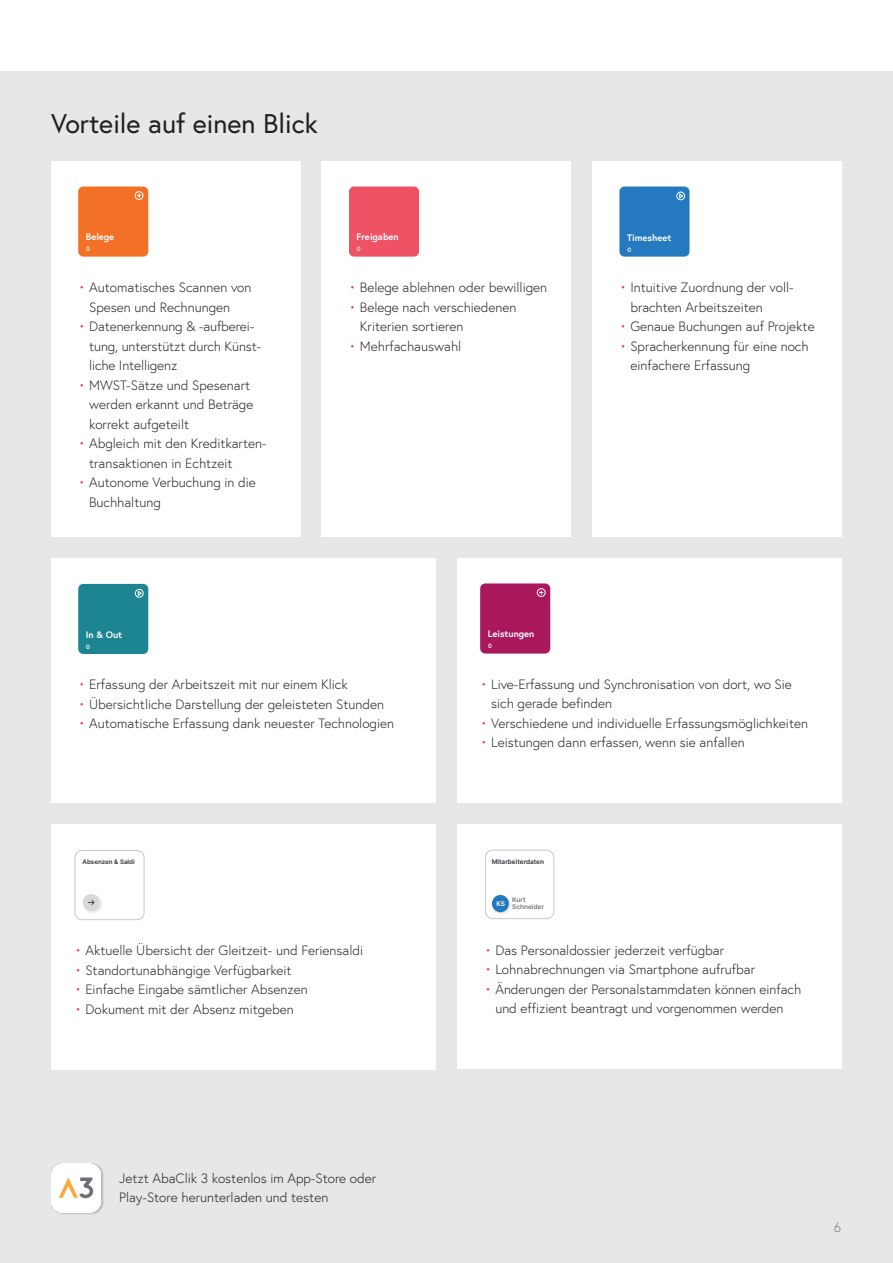
<style>
.page{position:relative;width:893px;height:1263px;background:#fff}
.page>*{position:absolute;margin:0;border:0;box-sizing:border-box;transform-origin:0 0}
.Subhead_18pt{font:27px "Europa";color:#231f20}
.Untertitel_9pt{font:300 13.5px/19.5px "Europa";color:#231f20}
.Legende_links_9pt_g{font:300 13.5px "Europa";color:#76787b}
.t1{font:700 9.45px "Europa";color:#fff}
.t2{font:6.45px "Inter";color:#303339}
.t3{font:6.45px/7.8px "Inter";color:#74767a}
.t4{font:6.45px "Inter";color:#fff}
.t5{font:6.3px "Inter";color:#303339}
.t6{font:700 6.3px "Europa";color:#fff}
.s1{color:#e33a46}
</style>
<div class="page">
<div style="left:0;top:72px;width:893px;height:1191px;background:#e6e7e9"></div>
<div style="left:51px;top:162px;width:249px;height:375px;background:#fff"></div>
<div style="left:51px;top:558px;width:385px;height:245px;background:#fff"></div>
<div style="left:322px;top:162px;width:249px;height:375px;background:#fff"></div>
<div style="left:457px;top:558px;width:385px;height:245px;background:#fff"></div>
<div style="left:592px;top:162px;width:250px;height:375px;background:#fff"></div>
<div style="left:457px;top:824px;width:385px;height:245px;background:#fff"></div>
<div style="left:79px;top:187px;width:69px;height:70px;background:#f37126;border-radius:5px"></div>
<div style="left:135px;top:191px;width:8px;height:9px;border:1px solid #fff;border-radius:50%"></div>
<div style="left:349px;top:187px;width:70px;height:70px;background:#ef5264;border-radius:5px"></div>
<div style="left:620px;top:187px;width:69px;height:70px;background:#2479bf;border-radius:5px"></div>
<div style="left:676px;top:192px;width:9px;height:8px;border:1px solid #fff;border-radius:50%"></div>
<svg style="left:679px;top:193px;width:4px;height:6px"></svg>
<div style="left:79px;top:584px;width:69px;height:70px;background:#1d8591;border-radius:5px"></div>
<div style="left:135px;top:589px;width:8px;height:8px;border:1px solid #fff;border-radius:50%"></div>
<svg style="left:138px;top:591px;width:4px;height:5px"></svg>
<div style="left:480px;top:583px;width:70px;height:70px;background:#a9185c;border-radius:5px"></div>
<div style="left:537px;top:588px;width:8px;height:9px;border:1px solid #fff;border-radius:50%"></div>
<div style="left:485px;top:850px;width:69px;height:69px;border:1px solid #c7c8ca;border-radius:7px"></div>
<img style="left:491px;top:895px;width:20px;height:19px">
<div style="left:492px;top:895px;width:17px;height:17px;background:#2379be;border-radius:50%"></div>
<div style="left:52px;top:1163px;width:52px;height:52px;background:#231f20;opacity:.25"></div>
<img style="left:52px;top:1163px;width:49px;height:49px">
<div style="left:51px;top:824px;width:385px;height:245px;background:#fff"></div>
<div style="left:75px;top:850px;width:69px;height:70px;border:1px solid #c7c8ca;border-radius:7px"></div>
<img style="left:82px;top:895px;width:20px;height:18px">
<div style="left:83px;top:894px;width:16px;height:17px;background:#d6d8d9;border-radius:50%"></div>
<svg style="left:88px;top:900px;width:6px;height:5px"></svg>
<p class="Subhead_18pt" style="left:51px;top:106px;width:268px">Vorteile auf einen Blick</p>
<p class="t1" style="left:86px;top:230px;width:30px">Belege</p>
<p class="t6" style="left:86px;top:244px;width:5px">0</p>
<p class="t1" style="left:357px;top:230px;width:44px">Freigaben</p>
<p class="t6" style="left:357px;top:244px;width:5px">0</p>
<p class="t1" style="left:627px;top:231px;width:46px">Timesheet</p>
<p class="t6" style="left:627px;top:245px;width:5px">0</p>
<p class="Untertitel_9pt" style="left:89px;top:277px;width:164px;text-indent:-11px"><span class="s1">•</span> Automatisches Scannen von<br>Spesen und Rechnungen</p>
<p class="Untertitel_9pt" style="left:89px;top:316px;width:174px;text-indent:-11px"><span class="s1">•</span> Datenerkennung &amp; -aufberei&shy;tung, unterstützt durch Künst&shy;liche Intelligenz</p>
<p class="Untertitel_9pt" style="left:89px;top:375px;width:166px;text-indent:-11px"><span class="s1">•</span> MWST-Sätze und Spesenart werden erkannt und Beträge korrekt aufgeteilt</p>
<p class="Untertitel_9pt" style="left:89px;top:433px;width:179px;text-indent:-11px"><span class="s1">•</span> Abgleich mit den Kreditkarten&shy;transaktionen in Echtzeit</p>
<p class="Untertitel_9pt" style="left:89px;top:472px;width:168px;text-indent:-11px"><span class="s1">•</span> Autonome Verbuchung in die<br>Buchhaltung</p>
<p class="Untertitel_9pt" style="left:349px;top:277px;width:199px"><span class="s1">•</span> Belege ablehnen oder bewilligen</p>
<p class="Untertitel_9pt" style="left:360px;top:297px;width:158px;text-indent:-11px"><span class="s1">•</span> Belege nach verschiedenen<br>Kriterien sortieren</p>
<p class="Untertitel_9pt" style="left:349px;top:336px;width:113px"><span class="s1">•</span> Mehrfachauswahl</p>
<p class="Untertitel_9pt" style="left:630px;top:277px;width:165px;text-indent:-11px"><span class="s1">•</span> Intuitive Zuordnung der voll&shy;brachten Arbeitszeiten</p>
<p class="Untertitel_9pt" style="left:620px;top:316px;width:196px"><span class="s1">•</span> Genaue Buchungen auf Projekte</p>
<p class="Untertitel_9pt" style="left:630px;top:336px;width:180px;text-indent:-11px"><span class="s1">•</span> Spracherkennung für eine noch einfachere Erfassung</p>
<p class="t1" style="left:86px;top:628px;width:38px">In &amp; Out</p>
<p class="t6" style="left:86px;top:643px;width:5px">0</p>
<p class="t1" style="left:488px;top:627px;width:48px">Leistungen</p>
<p class="t6" style="left:488px;top:641px;width:5px">0</p>
<p class="Untertitel_9pt" style="left:79px;top:675px;width:271px"><span class="s1">•</span> Erfassung der Arbeitszeit mit nur einem Klick</p>
<p class="Untertitel_9pt" style="left:79px;top:694px;width:307px"><span class="s1">•</span> Übersichtliche Darstellung der geleisteten Stunden</p>
<p class="Untertitel_9pt" style="left:79px;top:714px;width:317px"><span class="s1">•</span> Automatische Erfassung dank neuester Technologien</p>
<p class="t5" style="left:83px;top:857px;width:54px">Absenzen &amp; Saldi</p>
<p class="Untertitel_9pt" style="left:75px;top:941px;width:290px"><span class="s1">•</span> Aktuelle Übersicht der Gleitzeit- und Feriensaldi</p>
<p class="Untertitel_9pt" style="left:75px;top:960px;width:218px"><span class="s1">•</span> Standortunabhängige Verfügbarkeit</p>
<p class="Untertitel_9pt" style="left:75px;top:980px;width:235px"><span class="s1">•</span> Einfache Eingabe sämtlicher Absenzen</p>
<p class="Untertitel_9pt" style="left:75px;top:999px;width:221px"><span class="s1">•</span> Dokument mit der Absenz mitgeben</p>
<p class="Untertitel_9pt" style="left:491px;top:674px;width:302px;text-indent:-11px"><span class="s1">•</span> Live-Erfassung und Synchronisation von dort, wo Sie sich gerade befinden</p>
<p class="Untertitel_9pt" style="left:480px;top:713px;width:329px"><span class="s1">•</span> Verschiedene und individuelle Erfassungsmöglichkeiten</p>
<p class="Untertitel_9pt" style="left:480px;top:733px;width:266px"><span class="s1">•</span> Leistungen dann erfassen, wenn sie anfallen</p>
<p class="t2" style="left:492px;top:857px;width:54px">Mitarbeiterdaten</p>
<p class="t3" style="left:512px;top:895px;width:33px">Kurt<br>Schneider</p>
<p class="t4" style="left:496px;top:899px;width:10px">KS</p>
<p class="Untertitel_9pt" style="left:485px;top:940px;width:241px"><span class="s1">•</span> Das Personaldossier jederzeit verfügbar</p>
<p class="Untertitel_9pt" style="left:485px;top:960px;width:272px"><span class="s1">•</span> Lohnabrechnungen via Smartphone aufrufbar</p>
<p class="Untertitel_9pt" style="left:485px;top:979px;width:318px;text-align:center"><span class="s1">•</span> Änderungen der Personalstammdaten können einfach und effizient beantragt und vorgenommen werden</p>
<p class="Untertitel_9pt" style="left:119px;top:1168px;width:259px">Jetzt AbaClik 3 kostenlos im App-Store oder</p>
<p class="Untertitel_9pt" style="left:119px;top:1188px;width:211px">Play-Store herunterladen und testen</p>
<p class="Legende_links_9pt_g" style="left:834px;top:1218px;width:9px">6</p>
</div>
